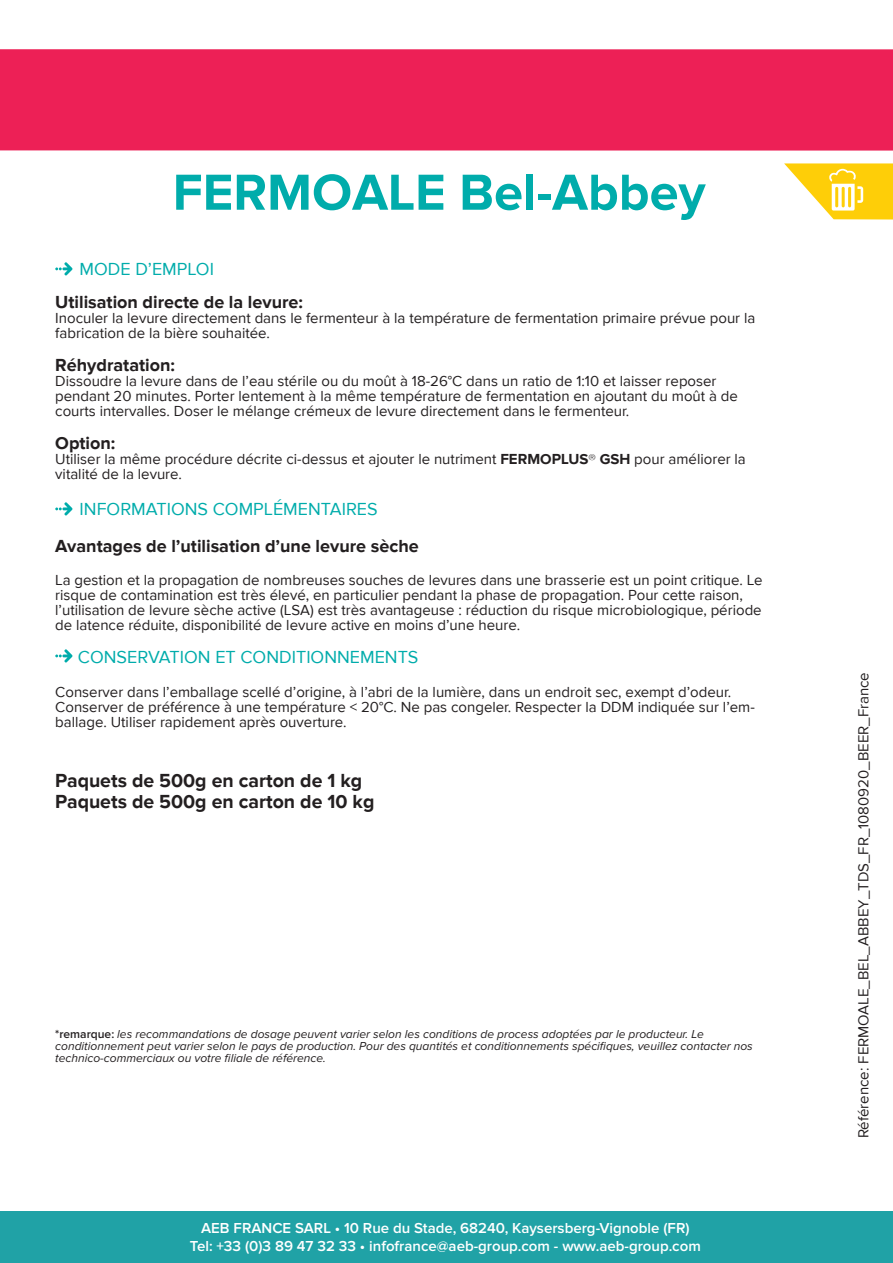
<style>
.page{position:relative;width:893px;height:1263px;background:#fff}
.page>*{position:absolute;margin:0;border:0;box-sizing:border-box;transform-origin:0 0}
.t1{font:700 52.5px "Proxima Nova";color:#00acab}
.t2{font:700 19.5px/21px "Proxima Nova";color:#231f20}
.t3{font:700 18px "Proxima Nova";color:#231f20}
.t4{font:18px "Proxima Nova";color:#00acab}
.t5{font:15px/15px "Proxima Nova";color:#231f20}
.t6{font:600 15px/18px "Proxima Nova";color:#fff;text-align:center}
.t7{font:italic 12px/12px "Proxima Nova";color:#231f20}
.s1{font-weight:700}
.s2{font-weight:600;font-style:normal}
</style>
<div class="page">
<div style="left:1px;top:1210px;width:892px;height:53px;background:#20a2a6"></div>
<div style="left:0;top:49px;width:893px;height:102px;background:#ed2056"></div>
<svg style="left:784px;top:163px;width:109px;height:57px"></svg>
<svg style="left:55px;top:262px;width:17px;height:13px"></svg>
<svg style="left:55px;top:502px;width:17px;height:13px"></svg>
<svg style="left:55px;top:649px;width:17px;height:13px"></svg>
<h1 class="t1" style="left:173px;top:162px;width:534px">FERMOALE Bel-Abbey</h1>
<p class="t4" style="left:80px;top:259px;width:136px">MODE D’EMPLOI</p>
<p class="t3" style="left:55px;top:292px;width:249px">Utilisation directe de la levure:</p>
<p class="t5" style="left:55px;top:311px;width:702px">Inoculer la levure directement dans le fermenteur à la température de fermentation primaire prévue pour la fabrication de la bière souhaitée.</p>
<p class="t3" style="left:55px;top:355px;width:121px">Réhydratation:</p>
<p class="t5" style="left:55px;top:374px;width:684px">Dissoudre la levure dans de l’eau stérile ou du moût à 18-26°C dans un ratio de 1:10 et laisser reposer pendant 20 minutes. Porter lentement à la même température de fermentation en ajoutant du moût à de courts intervalles. Doser le mélange crémeux de levure directement dans le fermenteur.</p>
<p class="t3" style="left:55px;top:433px;width:62px">Option:</p>
<p class="t5" style="left:55px;top:452px;width:692px">Utiliser la même procédure décrite ci-dessus et ajouter le nutriment <span class="s1">FERMOPLUS® GSH</span> pour améliorer la vitalité de la levure.</p>
<p class="t4" style="left:80px;top:499px;width:300px">INFORMATIONS COMPLÉMENTAIRES</p>
<p class="t3" style="left:55px;top:535px;width:365px">Avantages de l’utilisation d’une levure sèche</p>
<p class="t5" style="left:55px;top:572px;width:709px">La gestion et la propagation de nombreuses souches de levures dans une brasserie est un point critique. Le risque de contamination est très élevé, en particulier pendant la phase de propagation. Pour cette raison, l’utilisation de levure sèche active (LSA) est très avantageuse : réduction du risque microbiologique, période de latence réduite, disponibilité de levure active en moins d’une heure.</p>
<p class="t4" style="left:78px;top:646px;width:342px">CONSERVATION ET CONDITIONNEMENTS</p>
<p class="t5" style="left:55px;top:685px;width:701px">Conserver dans l’emballage scellé d’origine, à l’abri de la lumière, dans un endroit sec, exempt d’odeur.<br>Conserver de préférence à une température &lt; 20°C. Ne pas congeler. Respecter la DDM indiquée sur l’em&shy;ballage. Utiliser rapidement après ouverture.</p>
<h2 class="t2" style="left:55px;top:770px;width:321px">Paquets de 500g en carton de 1 kg<br>Paquets de 500g en carton de 10 kg</h2>
<p class="t7" style="left:55px;top:1028px;width:699px"><span class="s2">*remarque:</span> les recommandations de dosage peuvent varier selon les conditions de process adoptées par le producteur. Le conditionnement peut varier selon le pays de production. Pour des quantités et conditionnements spécifiques, veuillez contacter nos technico-commerciaux ou votre filiale de référence.</p>
<p class="t6" style="left:190px;top:1220px;width:512px">AEB FRANCE SARL • 10 Rue du Stade, 68240, Kaysersberg-Vignoble (FR)<br>Tel: +33 (0)3 89 47 32 33 • infofrance@aeb-group.com - www.aeb-group.com</p>
<p class="t5" style="left:856px;top:1138px;width:468px;rotate:-90deg">Référence: FERMOALE_BEL_ABBEY_TDS_FR_1080920_BEER_France</p>
</div>
